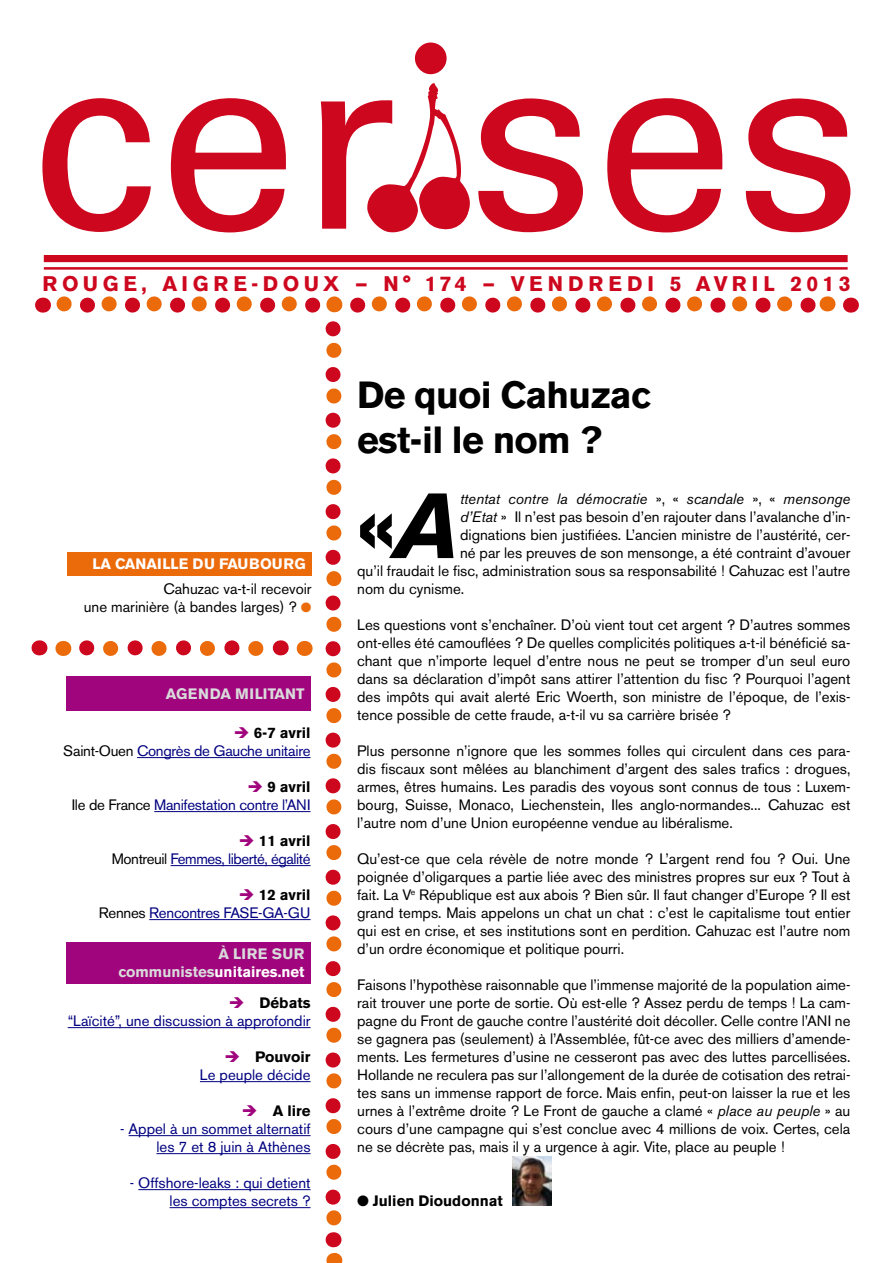
<style>
.page{position:relative;width:893px;height:1263px;background:#fff}
.page>*{position:absolute;margin:0;border:0;box-sizing:border-box;transform-origin:0 0}
.t1{font:700 91.5px "Akzidenz Grotesk BE";color:#000}
.t2{font:700 37.5px/45px "Akzidenz Grotesk BE";letter-spacing:-.02em;color:#000}
.t3{font:700 21px "Akzidenz Grotesk BE";letter-spacing:.22em;color:#cd071e}
.t4{font:700 21px "Akzidenz Grotesk BE";letter-spacing:.2em;color:#cd071e}
.t5{font:15px/18px "Akzidenz Grotesk BE";color:#000;text-align:justify}
.t6{font:15px/18px "Akzidenz Grotesk BE";color:#000080;text-align:right}
.t7{font:15px/18px "Akzidenz Grotesk BE";letter-spacing:-.02em;color:#000080;text-align:right}
.t8{font:italic 15px "Akzidenz Grotesk BE";color:#000}
.t9{font:700 15px/18px "Akzidenz Grotesk BE";color:#d9dadb;text-align:right}
.t10{font:15px/18px "Akzidenz Grotesk BE";letter-spacing:-.03em;color:#000080;text-align:right}
.t11{font:700 15px "Akzidenz Grotesk BE";color:#000}
.t12{font:700 15px "Akzidenz Grotesk BE";color:#fff}
.s1{color:#eb6a0a}
.s2{color:#a1057d}
.s3{font-weight:700;color:#000}
.s4{color:#000}
.s5{color:#fff}
.s6{font-style:italic}
.s7{font-style:normal}
</style>
<div class="page">
<hr style="left:137px;top:757px;width:174px;height:1px;background:#000080">
<hr style="left:154px;top:811px;width:157px;height:1px;background:#000080">
<hr style="left:171px;top:865px;width:140px;height:1px;background:#000080">
<hr style="left:149px;top:919px;width:162px;height:1px;background:#000080">
<hr style="left:68px;top:1027px;width:243px;height:1px;background:#000080">
<hr style="left:200px;top:1081px;width:111px;height:1px;background:#000080">
<hr style="left:129px;top:1135px;width:182px;height:1px;background:#000080">
<hr style="left:156px;top:1153px;width:155px;height:1px;background:#000080">
<hr style="left:138px;top:1189px;width:173px;height:1px;background:#000080">
<hr style="left:170px;top:1207px;width:141px;height:1px;background:#000080">
<div style="left:66px;top:676px;width:245px;height:35px;background:#a1057d"></div>
<div style="left:66px;top:942px;width:245px;height:41px;background:#a1057d"></div>
<svg style="left:280px;top:640px;width:1px;height:15px"></svg>
<svg style="left:39px;top:640px;width:1px;height:15px"></svg>
<svg style="left:304px;top:641px;width:1px;height:15px"></svg>
<svg style="left:63px;top:640px;width:193px;height:16px"></svg>
<div style="left:68px;top:552px;width:244px;height:23px;background:#eb6a0a"></div>
<svg style="left:326px;top:329px;width:15px;height:918px"></svg>
<svg style="left:43px;top:298px;width:1px;height:15px"></svg>
<svg style="left:850px;top:298px;width:1px;height:15px"></svg>
<svg style="left:64px;top:296px;width:764px;height:17px"></svg>
<svg style="left:415px;top:43px;width:32px;height:31px"></svg>
<svg style="left:43px;top:98px;width:108px;height:134px"></svg>
<svg style="left:171px;top:98px;width:115px;height:134px"></svg>
<svg style="left:321px;top:83px;width:149px;height:149px"></svg>
<svg style="left:478px;top:98px;width:105px;height:134px"></svg>
<svg style="left:607px;top:98px;width:116px;height:134px"></svg>
<svg style="left:746px;top:98px;width:104px;height:134px"></svg>
<div style="left:44px;top:255px;width:804px;height:7px;background:#cd071e"></div>
<hr style="left:44px;top:267px;width:804px;height:3px;background:#cd071e">
<img style="left:512px;top:1156px;width:40px;height:49px">
<h3 class="t3" style="left:43px;top:272px;width:506px">ROUGE, AIGRE-DOUX — N° 174 — vendredi</h3>
<h3 class="t4" style="left:670px;top:272px;width:77px">5 avril</h3>
<h3 class="t4" style="left:791px;top:272px;width:61px">2013</h3>
<p class="t12" style="left:92px;top:555px;width:33px">la canaille</p>
<p class="t12" style="left:192px;top:555px;width:92px">du fau bourg</p>
<p class="t5" style="left:84px;top:580px;width:229px;text-align:right">Cahuzac va-t-il recevoir<br>une marinière (à bandes larges) ? <span class="s1">●</span></p>
<p class="t9" style="left:166px;top:685px;width:140px">AGENDA MILITANT</p>
<p class="t7" style="left:63px;top:724px;width:249px"><span class="s2">➔</span> <span class="s3">6-7 avril<br></span><span class="s4">Saint-Ouen</span> Congrès de Gauche unitaire</p>
<p class="t7" style="left:72px;top:778px;width:240px"><span class="s2">➔</span> <span class="s3">9 avril<br></span><span class="s4">Ile de France</span> Manifestation contre l’ANI</p>
<p class="t10" style="left:112px;top:832px;width:200px"><span class="s2">➔</span> <span class="s3">11 avril<br></span><span class="s4">Montreuil</span> Femmes, liberté, égalité</p>
<p class="t7" style="left:99px;top:886px;width:213px"><span class="s2">➔</span> <span class="s3">12 avril<br></span><span class="s4">Rennes</span> Rencontres FASE-GA-GU</p>
<p class="t9" style="left:119px;top:945px;width:187px">À LIRE SUR communistes<span class="s5">unitaires.net</span></p>
<p class="t6" style="left:68px;top:994px;width:244px"><span class="s2">➔</span> <span class="s3">Débats<br></span>“Laïcité”, une discussion à approfondir</p>
<p class="t6" style="left:200px;top:1048px;width:112px"><span class="s2">➔</span> <span class="s3">Pouvoir<br></span>Le peuple décide</p>
<p class="t11" style="left:242px;top:1102px;width:70px"><span class="s2">➔</span> A lire</p>
<p class="t6" style="left:120px;top:1120px;width:192px">- Appel à un sommet alternatif les 7 et 8 juin à Athènes</p>
<p class="t6" style="left:130px;top:1174px;width:182px">- Offshore-leaks : qui detient les comptes secrets ?</p>
<h2 class="t2" style="left:357px;top:373px;width:294px">De quoi Cahuzac est-il le nom ?</h2>
<h1 class="t1" style="left:357px;top:473px;width:104px">«<span class="s6">A</span></h1>
<p class="t8" style="left:460px;top:490px;width:392px">ttentat contre la démocratie <span class="s7">», «</span> scandale <span class="s7">», «</span> mensonge</p>
<p class="t5" style="left:460px;top:508px;width:392px"><span class="s6">d’Etat</span> » Il n’est pas besoin d’en rajouter dans l’avalanche d’in-</p>
<p class="t5" style="left:460px;top:526px;width:392px">dignations bien justifiées. L’ancien ministre de l’austérité, cer-</p>
<p class="t5" style="left:460px;top:544px;width:392px">né par les preuves de son mensonge, a été contraint d’avouer</p>
<p class="t5" style="left:357px;top:562px;width:495px">qu’il fraudait le fisc, administration sous sa responsabilité ! Cahuzac est l’autre</p>
<p class="t5" style="left:357px;top:580px;width:109px">nom du cynisme.</p>
<p class="t5" style="left:357px;top:616px;width:495px">Les questions vont s’enchaîner. D’où vient tout cet argent ? D’autres sommes ont-elles été camouflées ? De quelles complicités politiques a-t-il bénéficié sa&shy;chant que n’importe lequel d’entre nous ne peut se tromper d’un seul euro dans sa déclaration d’impôt sans attirer l’attention du fisc ? Pourquoi l’agent des impôts qui avait alerté Eric Woerth, son ministre de l’époque, de l’exis&shy;tence possible de cette fraude, a-t-il vu sa carrière brisée ?</p>
<p class="t5" style="left:357px;top:742px;width:495px">Plus personne n’ignore que les sommes folles qui circulent dans ces para&shy;dis fiscaux sont mêlées au blanchiment d’argent des sales trafics : drogues, armes, êtres humains. Les paradis des voyous sont connus de tous : Luxem&shy;bourg, Suisse, Monaco, Liechenstein, Iles anglo-normandes... Cahuzac est l’autre nom d’une Union européenne vendue au libéralisme.</p>
<p class="t5" style="left:357px;top:850px;width:495px">Qu’est-ce que cela révèle de notre monde ? L’argent rend fou ? Oui. Une poignée d’oligarques a partie liée avec des ministres propres sur eux ? Tout à fait. La V<sup>e</sup> République est aux abois ? Bien sûr. Il faut changer d’Europe ? Il est grand temps. Mais appelons un chat un chat : c’est le capitalisme tout entier qui est en crise, et ses institutions sont en perdition. Cahuzac est l’autre nom d’un ordre économique et politique pourri.</p>
<p class="t5" style="left:357px;top:976px;width:495px">Faisons l’hypothèse raisonnable que l’immense majorité de la population aime&shy;rait trouver une porte de sortie. Où est-elle ? Assez perdu de temps ! La cam&shy;pagne du Front de gauche contre l’austérité doit décoller. Celle contre l’ANI ne se gagnera pas (seulement) à l’Assemblée, fût-ce avec des milliers d’amende&shy;ments. Les fermetures d’usine ne cesseront pas avec des luttes parcellisées.<br>Hollande ne reculera pas sur l’allongement de la durée de cotisation des retrai&shy;tes sans un immense rapport de force. Mais enfin, peut-on laisser la rue et les urnes à l’extrême droite ? Le Front de gauche a clamé « <span class="s6">place au peuple</span> » au cours d’une campagne qui s’est conclue avec 4 millions de voix. Certes, cela ne se décrète pas, mais il y a urgence à agir. Vite, place au peuple !</p>
<p class="t11" style="left:357px;top:1192px;width:147px">● Julien Dioudonnat</p>
</div>
